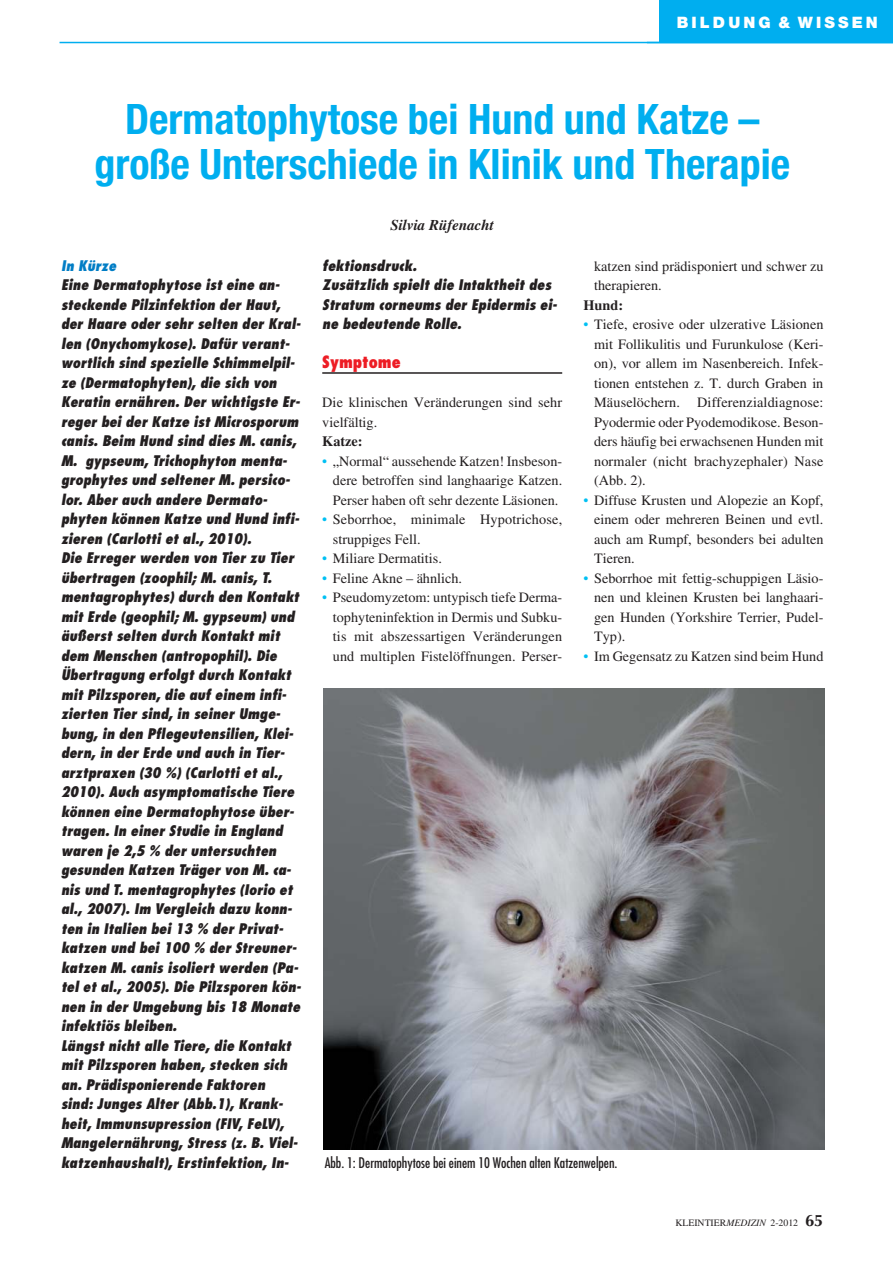
<style>
.page{position:relative;width:893px;height:1263px;background:#fff}
.page>*{position:absolute;margin:0;border:0;box-sizing:border-box;transform-origin:0 0}
.t1{font:700 condensed 42px/45px "Helvetica Neue";color:#00aeef;text-align:center}
.t2{font:800 condensed 16.5px "Futura";color:#ed1c24}
.t3{font:900 15.75px "Helvetica Neue";letter-spacing:.2em;color:#fff}
.t4{font:italic 700 15px "Times LT Std";color:#231f20}
.t5{font:italic 800 condensed 14.25px/19.5px "Futura";letter-spacing:.005em;color:#231f20}
.t6{font:14.25px/19.5px "Times LT Std";color:#231f20;text-align:justify}
.t7{font:condensed 14.25px "Futura";color:#231f20}
.t8{font:700 14.25px "Times LT Std";color:#231f20}
.t9{font:italic 800 condensed 14.25px "Futura";color:#007dc5}
.t10{font:9.75px "Times LT Std";color:#231f20}
.s1{color:#00c0f3}
.s2{font-style:italic}
.s3{font-family:"Optima LT Std";font-weight:700;font-size:16.5px}
</style>
<div class="page">
<div style="left:659px;top:0;width:234px;height:43px;background:#00aeef"></div>
<hr style="left:322px;top:372px;width:240px;height:2px;background:#231f20">
<hr style="left:60px;top:42px;width:833px;height:1px;background:#00aeef">
<img style="left:323px;top:689px;width:502px;height:460px">
<p class="t3" style="left:677px;top:16px;width:203px">BILDUNG &amp; WISSEN</p>
<h1 class="t1" style="left:94px;top:100px;width:697px">Dermatophytose bei Hund und Katze – große Unterschiede in Klinik und Therapie</h1>
<p class="t4" style="left:390px;top:216px;width:105px">Silvia Rüfenacht</p>
<p class="t9" style="left:61px;top:259px;width:59px">In Kürze</p>
<p class="t5" style="left:61px;top:276px;width:243px">Eine Dermatophytose ist eine an&shy;steckende Pilzinfektion der Haut, der Haare oder sehr selten der Kral&shy;len (Onychomykose). Dafür verant&shy;wortlich sind spezielle Schimmelpil&shy;ze (Dermatophyten), die sich von Keratin ernähren. Der wichtigste Er&shy;reger bei der Katze ist Microsporum canis. Beim Hund sind dies M. canis, M. gypseum, Trichophyton menta&shy;grophytes und seltener M. persico&shy;lor. Aber auch andere Dermato&shy;phyten können Katze und Hund infi&shy;zieren (Carlotti et al., 2010).<br>Die Erreger werden von Tier zu Tier übertragen (zoophil; M. canis, T. mentagrophytes) durch den Kontakt mit Erde (geophil; M. gypseum) und äußerst selten durch Kontakt mit dem Menschen (antropophil). Die Übertragung erfolgt durch Kontakt mit Pilzsporen, die auf einem infi&shy;zierten Tier sind, in seiner Umge&shy;bung, in den Pflegeutensilien, Klei&shy;dern, in der Erde und auch in Tier&shy;arztpraxen (30 %) (Carlotti et al., 2010). Auch asymptomatische Tiere können eine Dermatophytose über&shy;tragen. In einer Studie in England waren je 2, 5 % der untersuchten gesunden Katzen Träger von M. ca&shy;nis und T. mentagrophytes (Iorio et al., 2007). Im Vergleich dazu konn&shy;ten in Italien bei 13 % der Privat&shy;katzen und bei 100 % der Streuner&shy;katzen M. canis isoliert werden (Pa&shy;tel et al., 2005). Die Pilzsporen kön&shy;nen in der Umgebung bis 18 Monate infektiös bleiben.<br>Längst nicht alle Tiere, die Kontakt mit Pilzsporen haben, stecken sich an. Prädisponierende Faktoren sind: Junges Alter (Abb.1), Krank&shy;heit, Immunsupression (FIV, FeLV), Mangelernährung, Stress (z. B. Viel&shy;katzenhaushalt), Erstinfektion, In-</p>
<p class="t5" style="left:322px;top:257px;width:238px">fektionsdruck.<br>Zusätzlich spielt die Intaktheit des<br>Stratum corneums der Epidermis ei&shy;ne bedeutende Rolle.</p>
<p class="t2" style="left:322px;top:355px;width:80px">Symptome</p>
<p class="t6" style="left:322px;top:394px;width:241px">Die klinischen Veränderungen sind sehr vielfältig.</p>
<p class="t8" style="left:322px;top:433px;width:42px">Katze:</p>
<p class="t6" style="left:333px;top:453px;width:231px;text-indent:-11px"><span class="s1">•</span> „Normal“ aussehende Katzen! Insbeson&shy;dere betroffen sind langhaarige Katzen.<br>Perser haben oft sehr dezente Läsionen.</p>
<p class="t6" style="left:333px;top:511px;width:231px;text-indent:-11px"><span class="s1">•</span> Seborrhoe, minimale Hypotrichose, struppiges Fell.</p>
<p class="t6" style="left:322px;top:550px;width:121px"><span class="s1">•</span> Miliare Dermatitis.</p>
<p class="t6" style="left:322px;top:570px;width:141px"><span class="s1">•</span> Feline Akne – ähnlich.</p>
<p class="t6" style="left:333px;top:589px;width:231px;text-indent:-11px"><span class="s1">•</span> Pseudomyzetom: untypisch tiefe Derma&shy;tophyteninfektion in Dermis und Subku&shy;tis mit abszessartigen Veränderungen und multiplen Fistelöffnungen. Perser-</p>
<p class="t6" style="left:594px;top:258px;width:231px">katzen sind prädisponiert und schwer zu therapieren.</p>
<p class="t8" style="left:583px;top:297px;width:41px">Hund:</p>
<p class="t6" style="left:594px;top:316px;width:231px;text-indent:-11px"><span class="s1">•</span> Tiefe, erosive oder ulzerative Läsionen mit Follikulitis und Furunkulose (Keri&shy;on), vor allem im Nasenbereich. Infek&shy;tionen entstehen z. T. durch Graben in Mäuselöchern. Differenzialdiagnose:<br>Pyodermie oder Pyodemodikose. Beson&shy;ders häufig bei erwachsenen Hunden mit normaler (nicht brachyzephaler) Nase (Abb. 2).</p>
<p class="t6" style="left:594px;top:492px;width:231px;text-indent:-11px"><span class="s1">•</span> Diffuse Krusten und Alopezie an Kopf, einem oder mehreren Beinen und evtl. auch am Rumpf, besonders bei adulten Tieren.</p>
<p class="t6" style="left:594px;top:570px;width:231px;text-indent:-11px"><span class="s1">•</span> Seborrhoe mit fettig-schuppigen Läsio&shy;nen und kleinen Krusten bei langhaari&shy;gen Hunden (Yorkshire Terrier, Pudel-Typ).</p>
<p class="t6" style="left:583px;top:648px;width:241px"><span class="s1">•</span> Im Gegensatz zu Katzen sind beim Hund</p>
<p class="t7" style="left:325px;top:1157px;width:294px">Abb. 1: Dermatophytose bei einem 10 Wochen alten Katzenwelpen.</p>
<p class="t10" style="left:675px;top:1219px;width:149px">KLEINTIER<span class="s2">MEDIZIN</span> 2-2012 <span class="s3">65</span></p>
</div>
